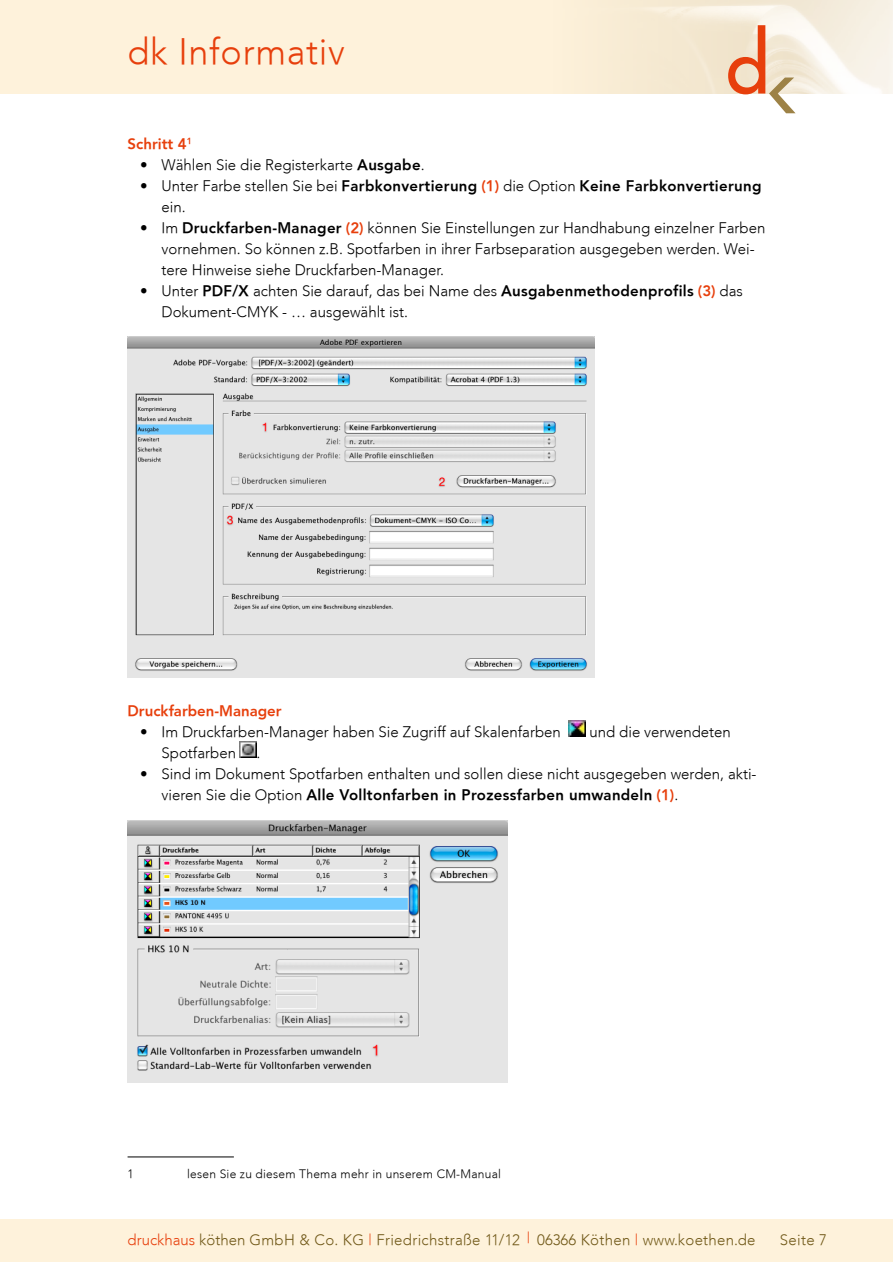
<style>
.page{position:relative;width:893px;height:1263px;background:#fff}
.page>*{position:absolute;margin:0;border:0;box-sizing:border-box;transform-origin:0 0}
.t1{font:300 36px "Avenir";letter-spacing:.02em;color:#e73f0c}
.t2{font:300 15px/21px "Avenir";color:#000}
.t3{font:300 15px "Avenir";letter-spacing:.02em;color:#715919}
.t4{font:800 15px/21px "Avenir";letter-spacing:.02em;color:#000}
.t5{font:800 15px "Avenir";color:#e73f0c}
.t6{font:300 12px "Avenir";letter-spacing:.02em;color:#000}
.s1{font-weight:800}
.s2{font-weight:300}
.s3{color:#e73f0c}
.s4{font-weight:800;color:#e73f0c}
</style>
<div class="page">
<div style="left:0;top:0;width:893px;height:94px;background:#fef2db"></div>
<img style="left:660px;top:0;width:233px;height:94px">
<div style="left:0;top:1220px;width:893px;height:42px;background:#fef2db"></div>
<svg style="left:728px;top:25px;width:68px;height:88px"></svg>
<hr style="left:128px;top:1156px;width:106px;height:1px;background:#000">
<img style="left:240px;top:741px;width:16px;height:17px">
<img style="left:128px;top:336px;width:466px;height:342px">
<img style="left:569px;top:720px;width:16px;height:17px">
<img style="left:128px;top:821px;width:379px;height:261px">
<h1 class="t1" style="left:128px;top:30px;width:219px">dk Informativ</h1>
<p class="t5" style="left:128px;top:134px;width:66px">Schritt 4<sup>1</sup></p>
<p class="t2" style="left:140px;top:154px;width:286px">• Wählen Sie die Registerkarte <span class="s1">Ausgabe</span>.</p>
<p class="t4" style="left:162px;top:175px;width:601px;text-indent:-21px"><span class="s2">• Unter Farbe stellen Sie bei</span> Farbkonvertierung <span class="s3">(1)</span> <span class="s2">die Option</span> Keine Farbkonvertierung <span class="s2">ein.</span></p>
<p class="t2" style="left:162px;top:217px;width:605px;text-indent:-21px">• Im <span class="s1">Druckfarben-Manager</span> <span class="s4">(2)</span> können Sie Einstellungen zur Handhabung einzelner Farben vornehmen. So können z.B. Spotfarben in ihrer Farbseparation ausgegeben werden. Wei&shy;tere Hinweise siehe Druckfarben-Manager.</p>
<p class="t2" style="left:162px;top:280px;width:583px;text-indent:-21px">• Unter <span class="s1">PDF/X</span> achten Sie darauf, das bei Name des <span class="s1">Ausgabenmethodenprofils</span> <span class="s4">(3)</span> das<br>Dokument-CMYK - … ausgewählt ist.</p>
<p class="t5" style="left:128px;top:701px;width:156px">Druckfarben-Manager</p>
<p class="t2" style="left:140px;top:721px;width:422px">• Im Druckfarben-Manager haben Sie Zugriff auf Skalenfarben</p>
<p class="t2" style="left:589px;top:721px;width:143px">und die verwendeten</p>
<p class="t2" style="left:162px;top:742px;width:76px">Spotfarben</p>
<p class="t2" style="left:256px;top:742px;width:5px">.</p>
<p class="t2" style="left:162px;top:763px;width:596px;text-indent:-21px">• Sind im Dokument Spotfarben enthalten und sollen diese nicht ausgegeben werden, akti&shy;vieren Sie die Option <span class="s1">Alle Volltonfarben in Prozessfarben umwandeln</span> <span class="s4">(1)</span>.</p>
<p class="t6" style="left:128px;top:1167px;width:8px">1</p>
<p class="t6" style="left:187px;top:1167px;width:315px">lesen Sie zu diesem Thema mehr in unserem CM-Manual</p>
<p class="t3" style="left:128px;top:1231px;width:629px"><span class="s3">druckhaus</span> köthen GmbH &amp; Co. KG <span class="s3">|</span> Friedrichstraße 11/12 <span class="s3">|</span> 06366 Köthen <span class="s3">|</span> www.koethen.de</p>
<p class="t3" style="left:780px;top:1231px;width:49px">Seite 7</p>
</div>
